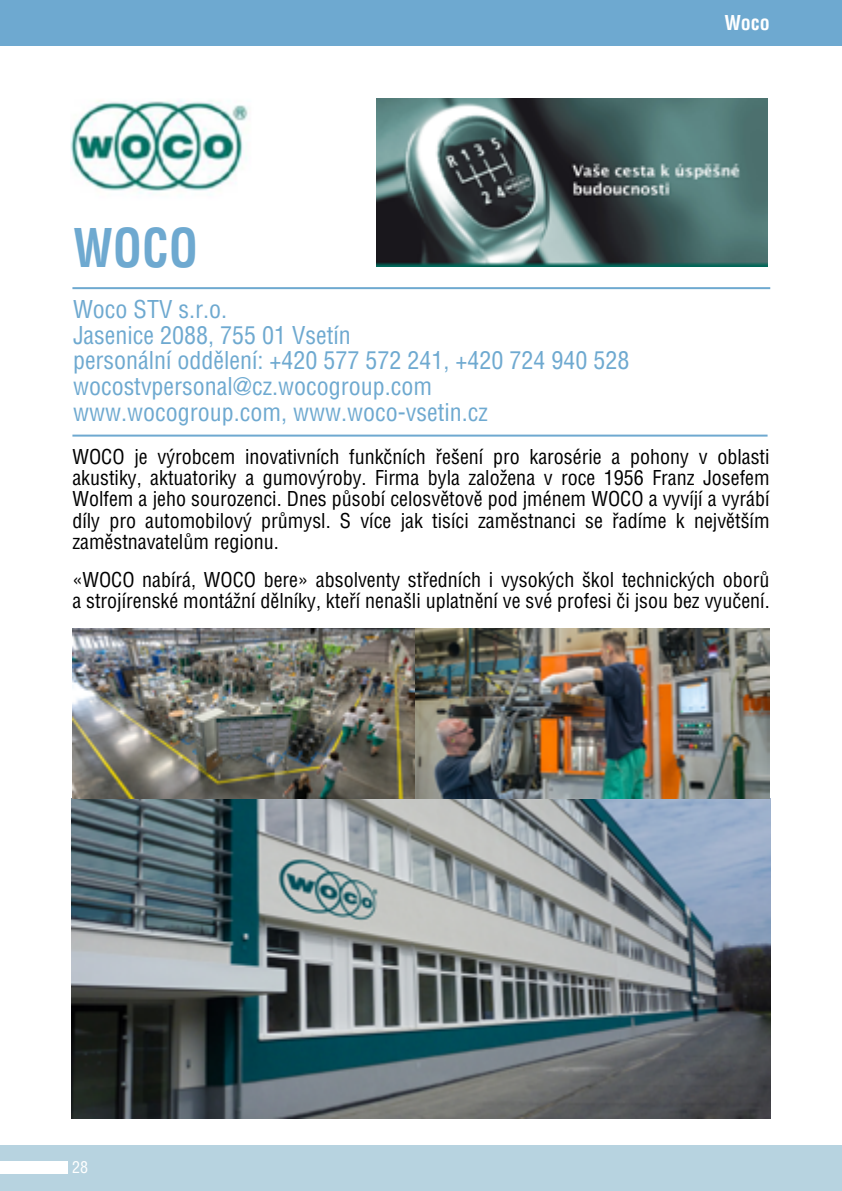
<style>
.page{position:relative;width:842px;height:1191px;background:#fff}
.page>*{position:absolute;margin:0;border:0;box-sizing:border-box;transform-origin:0 0}
.t1{font:700 condensed 52px "Helvetica CE";color:#6ea9d0;scale:.92 1}
.t2{font:condensed 24px/25.6px "Helvetica CE";color:#6ea9d0}
.t3{font:condensed 20px/21.4px "Helvetica CE";color:#000;text-align:justify}
.t4{font:700 condensed 20px "Helvetica CE";color:#fff}
.t5{font:condensed 16px "Helvetica CE";color:#fff}
</style>
<div class="page">
<div style="left:0;top:1145px;width:842px;height:46px;background:#b7d3e0"></div>
<div style="left:0;top:0;width:842px;height:45px;background:#6ea9d0"></div>
<img style="left:72px;top:628px;width:698px;height:490px">
<hr style="left:72px;top:434px;width:695px;height:2px;background:#6ea9d0">
<hr style="left:72px;top:287px;width:698px;height:2px;background:#6ea9d0">
<img style="left:70px;top:100px;width:178px;height:94px">
<img style="left:376px;top:98px;width:391px;height:169px">
<div style="left:0;top:1161px;width:68px;height:12px;background:#fff"></div>
<p class="t4" style="left:724px;top:10px;width:47px">Woco</p>
<h1 class="t1" style="left:73px;top:215px;width:137px">WOCO</h1>
<p class="t2" style="left:73px;top:296px;width:558px">Woco STV s.r.o.<br>Jasenice 2088, 755 01 Vsetín<br>personální oddělení: +420 577 572 241, +420 724 940 528 wocostvpersonal@cz.wocogroup.com www.wocogroup.com, www.woco-vsetin.cz</p>
<p class="t3" style="left:72px;top:445px;width:699px">WOCO je výrobcem inovativních funkčních řešení pro karosérie a pohony v oblasti akustiky, aktuatoriky a gumovýroby. Firma byla založena v roce 1956 Franz Josefem Wolfem a jeho sourozenci. Dnes působí celosvětově pod jménem WOCO a vyvíjí a vyrábí díly pro automobilový průmysl. S více jak tisíci zaměstnanci se řadíme k největším zaměstnavatelům regionu.</p>
<p class="t3" style="left:72px;top:568px;width:699px">«WOCO nabírá, WOCO bere» absolventy středních i vysokých škol technických oborů a strojírenské montážní dělníky, kteří nenašli uplatnění ve své profesi či jsou bez vyučení.</p>
<p class="t5" style="left:72px;top:1157px;width:17px">28</p>
</div>
